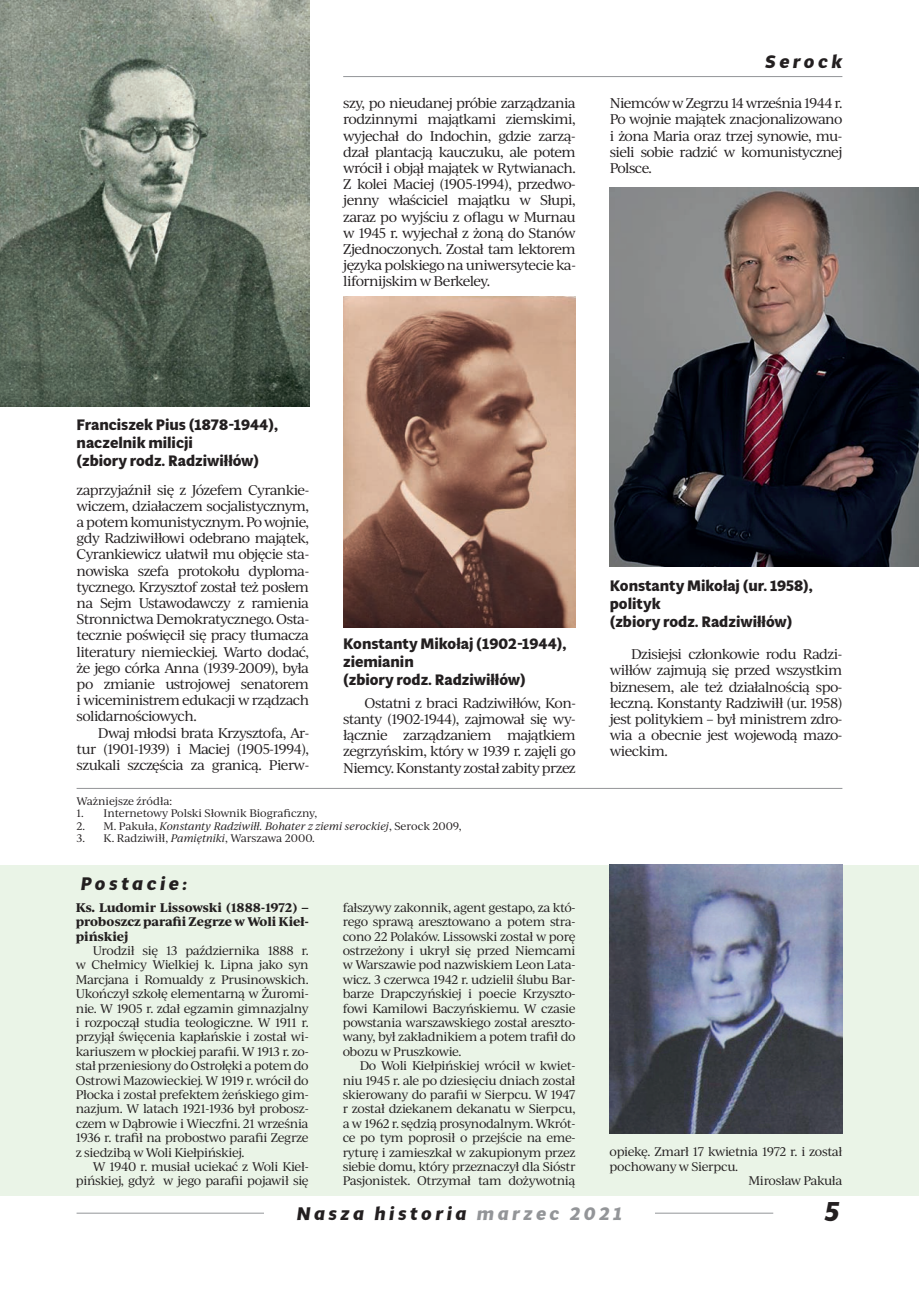
<style>
.page{position:relative;width:919px;height:1289px;background:#fff}
.page>*{position:absolute;margin:0;border:0;box-sizing:border-box;transform-origin:0 0}
.t1{font:italic 700 27px "Multi Display";color:#231f20}
.t2{font:italic 700 18px "Multi Display";letter-spacing:.2em;color:#231f20}
.t3{font:700 15px/18px "Multi Display";color:#231f20}
.t4{font:13.5px/16.2px "Ivy Journal";letter-spacing:-.04em;color:#231f20;text-align:justify}
.t5{font:12px/14.4px "Ivy Journal";letter-spacing:-.035em;color:#231f20;text-align:justify}
.t6{font:700 12px/14.4px "Ivy Journal";color:#231f20;text-align:justify}
.t7{font:10.5px "Ivy Journal";color:#231f20}
.t8{font:italic 10.5px "Ivy Journal";color:#231f20}
.s1{font-style:normal}
.s2{font-style:italic}
.s3{color:#939598}
</style>
<div class="page">
<hr style="left:77px;top:1212px;width:696px;height:1px;background:#939598">
<div style="left:264px;top:1198px;width:390px;height:30px;background:#fff"></div>
<hr style="left:343px;top:76px;width:499px;height:1px;background:#939598">
<hr style="left:77px;top:788px;width:765px;height:1px;background:#939598">
<div style="left:0;top:864px;width:918px;height:331px;background:#eaf4e7"></div>
<img style="left:609px;top:864px;width:233px;height:269px">
<img style="left:0;top:0;width:309px;height:406px">
<img style="left:343px;top:297px;width:232px;height:330px">
<img style="left:609px;top:187px;width:309px;height:379px">
<p class="t4" style="left:343px;top:94px;width:234px">szy, po nieudanej próbie zarządzania rodzinnymi majątkami ziemskimi, wyjechał do Indochin, gdzie zarzą&shy;dzał plantacją kauczuku, ale potem wrócił i objął majątek w Rytwianach.<br>Z kolei Maciej (1905-1994), przedwo&shy;jenny właściciel majątku w Słupi, zaraz po wyjściu z oflagu w Murnau w 1945 r. wyjechał z żoną do Stanów Zjednoczonych. Został tam lektorem języka polskiego na uniwersytecie ka&shy;lifornijskim w Berkeley.</p>
<h2 class="t2" style="left:765px;top:49px;width:78px">Serock</h2>
<p class="t4" style="left:609px;top:94px;width:234px">Niemców w Zegrzu 14 września 1944 r.<br>Po wojnie majątek znacjonalizowano i żona Maria oraz trzej synowie, mu&shy;sieli sobie radzić w komunistycznej Polsce.</p>
<p class="t3" style="left:77px;top:415px;width:203px">Franciszek Pius (1878-1944), naczelnik milicji<br>(zbiory rodz. Radziwiłłów)</p>
<p class="t4" style="left:77px;top:481px;width:234px">zaprzyjaźnił się z Józefem Cyrankie&shy;wiczem, działaczem socjalistycznym, a potem komunistycznym. Po wojnie, gdy Radziwiłłowi odebrano majątek, Cyrankiewicz ułatwił mu objęcie sta&shy;nowiska szefa protokołu dyploma&shy;tycznego. Krzysztof został też posłem na Sejm Ustawodawczy z ramienia Stronnictwa Demokratycznego. Osta&shy;tecznie poświęcił się pracy tłumacza literatury niemieckiej. Warto dodać, że jego córka Anna (1939-2009), była po zmianie ustrojowej senatorem i wiceministrem edukacji w rządzach solidarnościowych.</p>
<p class="t4" style="left:77px;top:724px;width:234px;text-indent:21px">Dwaj młodsi brata Krzysztofa, Ar&shy;tur (1901-1939) i Maciej (1905-1994), szukali szczęścia za granicą. Pierw-</p>
<p class="t3" style="left:343px;top:634px;width:225px">Konstanty Mikołaj (1902-1944), ziemianin<br>(zbiory rodz. Radziwiłłów)</p>
<p class="t4" style="left:343px;top:694px;width:234px;text-indent:21px">Ostatni z braci Radziwiłłów, Kon&shy;stanty (1902-1944), zajmował się wy&shy;łącznie zarządzaniem majątkiem zegrzyńskim, który w 1939 r. zajęli go Niemcy. Konstanty został zabity przez</p>
<p class="t7" style="left:77px;top:793px;width:97px">Ważniejsze źródła:</p>
<p class="t7" style="left:77px;top:805px;width:242px">1. Internetowy Polski Słownik Biograficzny,</p>
<p class="t8" style="left:77px;top:818px;width:386px"><span class="s1">2. M. Pakuła,</span> Konstanty Radziwiłł. Bohater z ziemi serockiej<span class="s1">, Serock 2009,</span></p>
<p class="t7" style="left:77px;top:831px;width:240px">3. K. Radziwiłł, <span class="s2">Pamiętniki</span>, Warszawa 2000.</p>
<h2 class="t2" style="left:81px;top:871px;width:107px">Postacie:</h2>
<p class="t6" style="left:76px;top:899px;width:234px">Ks. Ludomir Lissowski (1888-1972) – proboszcz parafii Zegrze w Woli Kieł&shy;pińskiej</p>
<p class="t5" style="left:76px;top:942px;width:234px;text-indent:17px">Urodził się 13 października 1888 r. w Chełmicy Wielkiej k. Lipna jako syn Marcjana i Romualdy z Prusinowskich.<br>Ukończył szkołę elementarną w Żuromi&shy;nie. W 1905 r. zdał egzamin gimnazjalny i rozpoczął studia teologiczne. W 1911 r. przyjął święcenia kapłańskie i został wi&shy;kariuszem w płockiej parafii. W 1913 r. zo&shy;stał przeniesiony do Ostrołęki a potem do Ostrowi Mazowieckiej. W 1919 r. wrócił do Płocka i został prefektem żeńskiego gim&shy;nazjum. W latach 1921-1936 był probosz&shy;czem w Dąbrowie i Wieczfni. 21 września 1936 r. trafił na probostwo parafii Zegrze z siedzibą w Woli Kiełpińskiej.</p>
<p class="t5" style="left:76px;top:1158px;width:234px;text-align:right">W 1940 r. musiał uciekać z Woli Kieł&shy;pińskiej, gdyż w jego parafii pojawił się</p>
<p class="t5" style="left:343px;top:899px;width:234px">fałszywy zakonnik, agent gestapo, za któ&shy;rego sprawą aresztowano a potem stra&shy;cono 22 Polaków. Lissowski został w porę ostrzeżony i ukrył się przed Niemcami w Warszawie pod nazwiskiem Leon Lata&shy;wicz. 3 czerwca 1942 r. udzielił ślubu Bar&shy;barze Drapczyńskiej i poecie Krzyszto&shy;fowi Kamilowi Baczyńskiemu. W czasie powstania warszawskiego został areszto&shy;wany, był zakładnikiem a potem trafił do obozu w Pruszkowie.</p>
<p class="t5" style="left:343px;top:1058px;width:234px;text-indent:17px">Do Woli Kiełpińskiej wrócił w kwiet&shy;niu 1945 r. ale po dziesięciu dniach został skierowany do parafii w Sierpcu. W 1947 r został dziekanem dekanatu w Sierpcu, a w 1962 r. sędzią prosynodalnym. Wkrót&shy;ce po tym poprosił o przejście na eme&shy;ryturę i zamieszkał w zakupionym przez siebie domu, który przeznaczył dla Sióstr Pasjonistek. Otrzymał tam dożywotnią</p>
<p class="t3" style="left:609px;top:576px;width:205px">Konstanty Mikołaj (ur. 1958), polityk<br>(zbiory rodz. Radziwiłłów)</p>
<p class="t4" style="left:609px;top:645px;width:234px;text-indent:21px">Dzisiejsi członkowie rodu Radzi&shy;wiłłów zajmują się przed wszystkim biznesem, ale też działalnością spo&shy;łeczną. Konstanty Radziwiłł (ur. 1958) jest politykiem – był ministrem zdro&shy;wia a obecnie jest wojewodą mazo&shy;wieckim.</p>
<p class="t5" style="left:609px;top:1144px;width:234px">opiekę. Zmarł 17 kwietnia 1972 r. i został</p>
<p class="t5" style="left:609px;top:1158px;width:130px">pochowany w Sierpcu.</p>
<p class="t5" style="left:748px;top:1172px;width:95px">Mirosław Pakuła</p>
<h2 class="t2" style="left:297px;top:1201px;width:327px">Nasza historia <span class="s3">marzec 2021</span></h2>
<h1 class="t1" style="left:824px;top:1192px;width:16px">5</h1>
</div>
